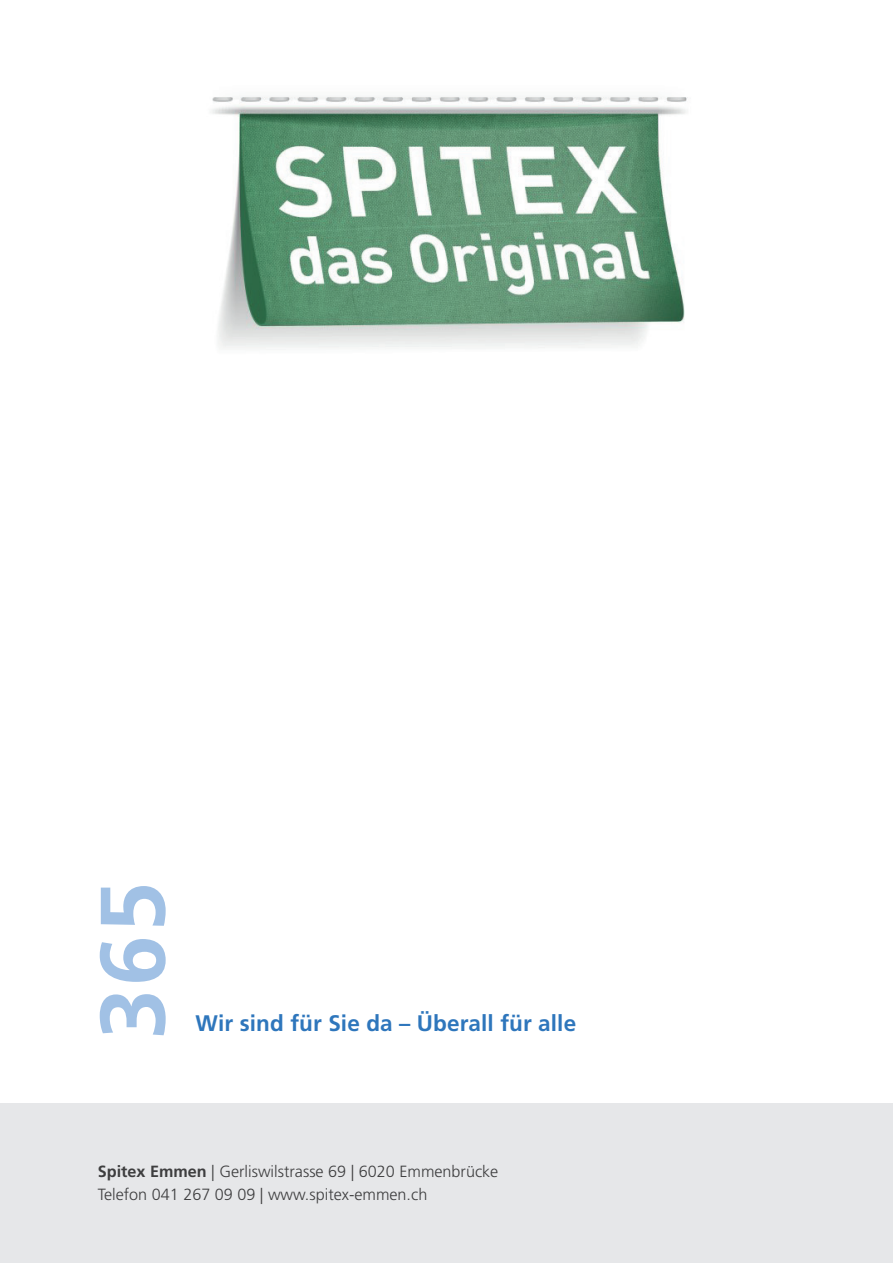
<style>
.page{position:relative;width:893px;height:1263px;background:#fff}
.page>*{position:absolute;margin:0;border:0;box-sizing:border-box;transform-origin:0 0}
.t1{font:700 91.35px "Frutiger LT Std";color:#a1c1e5}
.t2{font:700 22.5px "Frutiger LT Std";letter-spacing:.005em;color:#2e76bc}
.t3{font:300 16.2px/23.4px "Frutiger LT Std";color:#3e3e3f}
.s1{font-weight:700}
</style>
<div class="page">
<div style="left:0;top:1103px;width:893px;height:160px;background:#e6e7e9"></div>
<img style="left:212px;top:97px;width:476px;height:251px">
<h1 class="t1" style="left:79px;top:1039px;width:159px;rotate:-90deg">365</h1>
<h2 class="t2" style="left:196px;top:1010px;width:382px">Wir sind für Sie da – Überall für alle</h2>
<p class="t3" style="left:98px;top:1159px;width:402px"><span class="s1">Spitex Emmen</span> | Gerliswilstrasse 69 | 6020 Emmenbrücke<br>Telefon 041 267 09 09 | www.spitex-emmen.ch</p>
</div>
